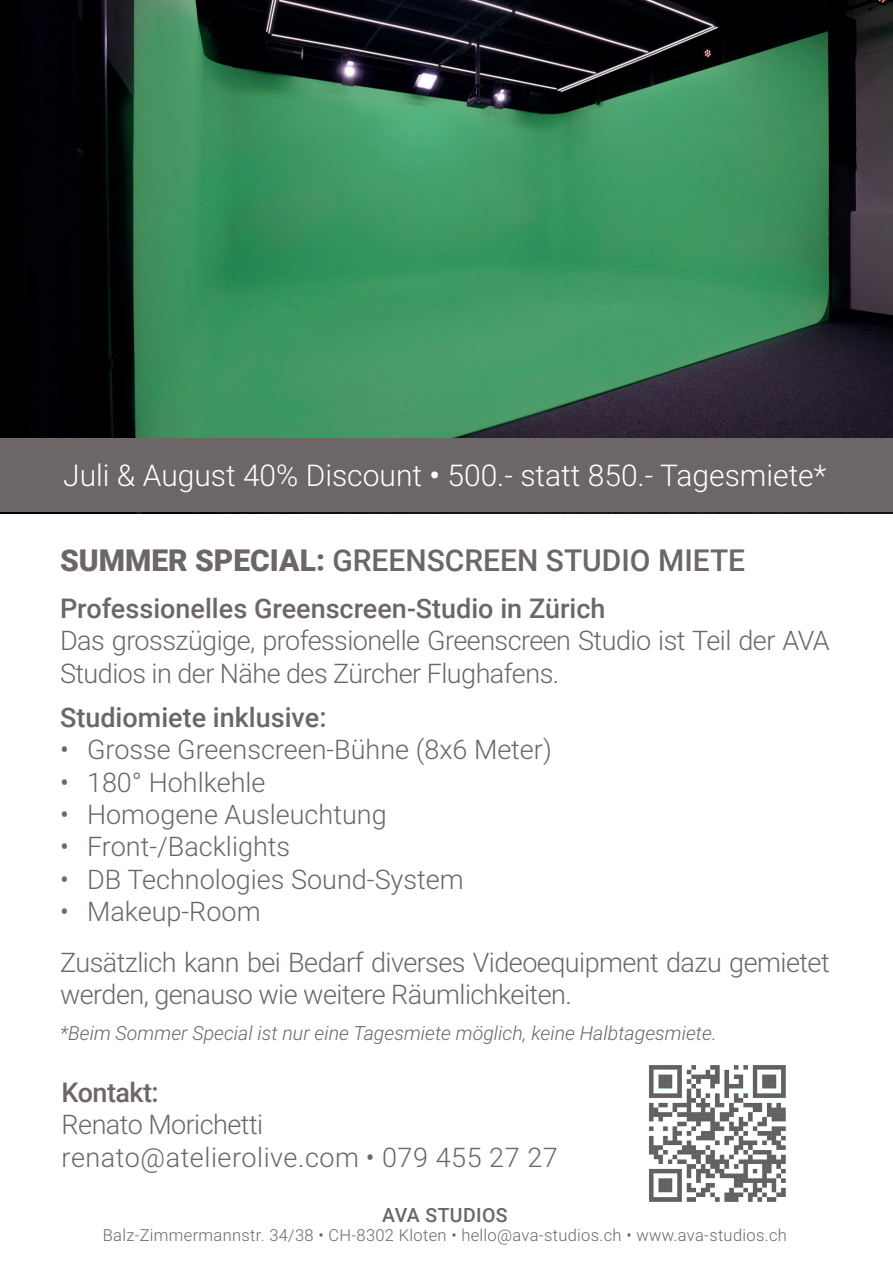
<style>
.page{position:relative;width:893px;height:1263px;background:#fff}
.page>*{position:absolute;margin:0;border:0;box-sizing:border-box;transform-origin:0 0}
.t1{font:300 30px "Roboto";color:#fff}
.t2{font:500 30px "Roboto";color:#6c6666}
.t3{font:300 27px/32.4px "Roboto";letter-spacing:-.02em;color:#6c6666}
.t4{font:300 27px "Roboto";color:#6c6666}
.t5{font:500 27px "Roboto";color:#6c6666}
.t6{font:300 27px/32.4px "Roboto";letter-spacing:.02em;color:#6c6666}
.t7{font:italic 300 19.5px "Roboto";color:#6c6666}
.t8{font:500 19.5px "Roboto";letter-spacing:.02em;color:#6c6666}
.t9{font:300 16.5px "Roboto";letter-spacing:.02em;color:#6c6666}
.s1{font-weight:500}
.s2{font-weight:900}
</style>
<div class="page">
<img style="left:1px;top:0;width:892px;height:513px">
<div style="left:0;top:438px;width:893px;height:73px;background:#6c6666"></div>
<img style="left:648px;top:1065px;width:138px;height:137px">
<p class="t1" style="left:63px;top:454px;width:765px">Juli &amp; August 40% Discount <span class="s1">•</span> 500.- statt 850.- Tagesmiete*</p>
<p class="t2" style="left:60px;top:540px;width:687px"><span class="s2">SUMMER SPECIAL:</span> GREENSCREEN STUDIO MIETE</p>
<p class="t5" style="left:60px;top:589px;width:547px">Professionelles Greenscreen-Studio in Zürich</p>
<p class="t3" style="left:60px;top:623px;width:771px">Das grosszügige, professionelle Greenscreen Studio ist Teil der AVA<br>Studios in der Nähe des Zürcher Flughafens.</p>
<p class="t5" style="left:60px;top:698px;width:268px">Studiomiete inklusive:</p>
<p class="t4" style="left:60px;top:730px;width:493px">• Grosse Greenscreen-Bühne (8x6 Meter)</p>
<p class="t4" style="left:60px;top:763px;width:207px">• 180° Hohlkehle</p>
<p class="t4" style="left:60px;top:795px;width:328px">• Homogene Ausleuchtung</p>
<p class="t4" style="left:60px;top:828px;width:232px">• Front-/Backlights</p>
<p class="t4" style="left:60px;top:860px;width:405px">• DB Technologies Sound-System</p>
<p class="t4" style="left:60px;top:892px;width:202px">• Makeup-Room</p>
<p class="t3" style="left:60px;top:945px;width:771px">Zusätzlich kann bei Bedarf diverses Videoequipment dazu gemietet werden, genauso wie weitere Räumlichkeiten.</p>
<p class="t7" style="left:60px;top:1019px;width:658px">*Beim Sommer Special ist nur eine Tagesmiete möglich, keine Halbtagesmiete.</p>
<p class="t6" style="left:62px;top:1075px;width:498px"><span class="s1">Kontakt:<br></span>Renato Morichetti renato@atelierolive.com • 079 455 27 27</p>
<p class="t8" style="left:382px;top:1201px;width:127px">AVA STUDIOS</p>
<p class="t9" style="left:103px;top:1224px;width:686px">Balz-Zimmermannstr. 34/38 • CH-8302 Kloten • hello@ava-studios.ch • www.ava-studios.ch</p>
</div>
